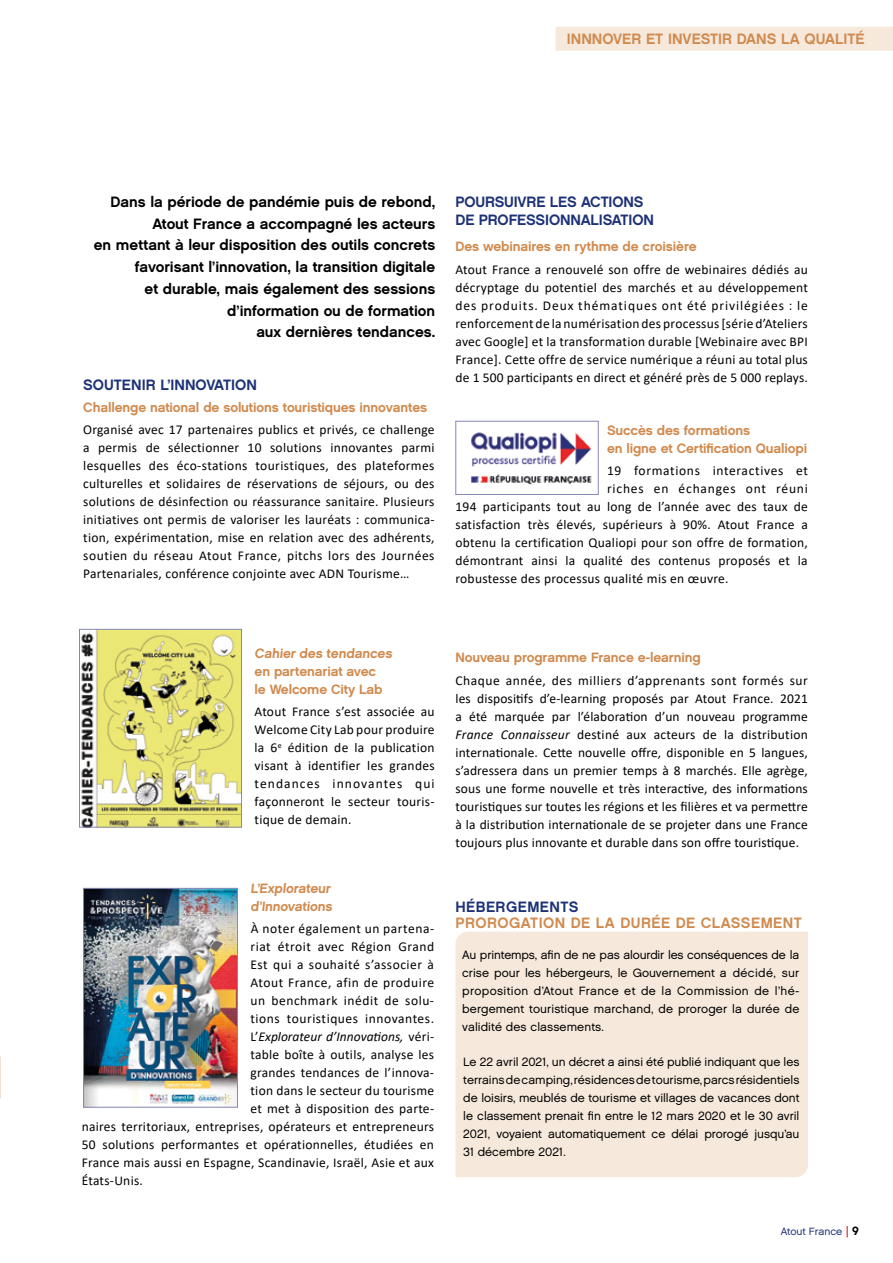
<style>
.page{position:relative;width:893px;height:1263px;background:#fff}
.page>*{position:absolute;margin:0;border:0;box-sizing:border-box;transform-origin:0 0}
.t1{font:15px/21.8px "Chalet New York Nineteen Sixty";color:#000;text-align:right}
.t2{font:15px/18px "Chalet New York Nineteen Sixty";letter-spacing:-.01em;color:#1d3176}
.t3{font:15px "Chalet New York Nineteen Sixty";letter-spacing:.03em;color:#d08a4e}
.t4{font:15px "Chalet New York Nineteen Sixty";letter-spacing:.005em;color:#d08a4e}
.t5{font:15px "Chalet New York Nineteen Sixty";letter-spacing:.03em;color:#1d3176}
.t6{font:13.5px/18px "Calibri";letter-spacing:.02em;color:#000;text-align:justify}
.t7{font:13.5px/18px "Chalet New York Nineteen Sixty";letter-spacing:-.01em;color:#d08a4e}
.t8{font:13.5px "Calibri";letter-spacing:.04em;color:#000}
.t9{font:italic 13.5px "Calibri";color:#000}
.t10{font:13.5px "Calibri";letter-spacing:.05em;color:#000}
.t11{font:13.5px "Calibri";letter-spacing:.06em;color:#000}
.t12{font:12px/18px "Chalet London Nineteen Sixty";color:#000;text-align:justify}
.t13{font:10.5px "Chalet London Nineteen Sixty";color:#1d3176}
.s1{font-style:normal}
.s2{font-style:italic}
.s3{font-family:"Calibri"}
.s4{font-family:"Meta OFC";font-size:12px;color:#e30613}
.s5{font-family:"Chalet Tokyo";font-size:12px;color:#000}
</style>
<div class="page">
<div style="left:455px;top:932px;width:353px;height:245px;background:#f6e8db"></div>
<img style="left:85px;top:890px;width:151px;height:215px">
<div style="left:83px;top:888px;width:155px;height:219px;border:1px solid #8587b5"></div>
<img style="left:81px;top:631px;width:159px;height:194px">
<div style="left:79px;top:629px;width:163px;height:198px;border:1px solid #8587b5"></div>
<img style="left:471px;top:432px;width:121px;height:53px">
<div style="left:455px;top:421px;width:144px;height:74px;border:1px solid #8587b5"></div>
<div style="left:556px;top:27px;width:337px;height:24px;background:#f6e8db"></div>
<p class="t4" style="left:567px;top:29px;width:299px">INNNOVER ET INVESTIR DANS LA QUALITÉ</p>
<p class="t1" style="left:94px;top:191px;width:343px">Dans la période de pandémie puis de rebond, Atout France a accompagné les acteurs<br>en mettant à leur disposition des outils concrets favorisant l’innovation, la transition digitale<br>et durable, mais également des sessions d’information ou de formation<br>aux dernières tendances.</p>
<p class="t2" style="left:83px;top:375px;width:175px">SOUTENIR L’INNOVATION</p>
<p class="t7" style="left:83px;top:398px;width:345px">Challenge national de solutions touristiques innovantes</p>
<p class="t6" style="left:83px;top:420px;width:353px">Organisé avec 17 partenaires publics et privés, ce challenge a permis de sélectionner 10 solutions innovantes parmi lesquelles des éco-stations touristiques, des plateformes culturelles et solidaires de réservations de séjours, ou des solutions de désinfection ou réassurance sanitaire. Plusieurs initiatives ont permis de valoriser les lauréats : communica&shy;tion, expérimentation, mise en relation avec des adhérents, soutien du réseau Atout France, pitchs lors des Journées Partenariales, conférence conjointe avec ADN Tourisme…</p>
<p class="t2" style="left:455px;top:192px;width:200px">POURSUIVRE LES ACTIONS<br>DE PROFESSIONNALISATION</p>
<p class="t7" style="left:455px;top:237px;width:243px">Des webinaires en rythme de croisière</p>
<p class="t6" style="left:455px;top:260px;width:354px">Atout France a renouvelé son offre de webinaires dédiés au décryptage du potentiel des marchés et au développement des produits. Deux thématiques ont été privilégiées : le renforcement de la numérisation des processus [série d’Ateliers avec Google] et la transformation durable [Webinaire avec BPI France]. Cette offre de service numérique a réuni au total plus de 1 500 participants en direct et généré près de 5 000 replays.</p>
<p class="t7" style="left:607px;top:421px;width:202px">Succès des formations<br>en ligne et Certification Qualiopi</p>
<p class="t10" style="left:607px;top:461px;width:202px">19 formations interactives et</p>
<p class="t11" style="left:607px;top:479px;width:202px">riches en échanges ont réuni</p>
<p class="t6" style="left:455px;top:497px;width:354px">194 participants tout au long de l’année avec des taux de</p>
<p class="t6" style="left:455px;top:515px;width:354px">satisfaction très élevés, supérieurs à 90%. Atout France a</p>
<p class="t6" style="left:455px;top:533px;width:354px">obtenu la certification Qualiopi pour son offre de formation,</p>
<p class="t6" style="left:455px;top:551px;width:354px">démontrant ainsi la qualité des contenus proposés et la</p>
<p class="t6" style="left:455px;top:569px;width:275px">robustesse des processus qualité mis en œuvre.</p>
<p class="t7" style="left:255px;top:644px;width:141px">Cahier des tendances en partenariat avec<br>le Welcome City Lab</p>
<p class="t6" style="left:255px;top:702px;width:182px">Atout France s’est associée au Welcome City Lab pour produire la 6<sup>e</sup> édition de la publication visant à identifier les grandes tendances innovantes qui façonneront le secteur touris&shy;tique de demain.</p>
<p class="t7" style="left:250px;top:879px;width:85px">L’Explorateur d’Innovations</p>
<p class="t8" style="left:251px;top:919px;width:185px">À noter également un partena-</p>
<p class="t8" style="left:250px;top:937px;width:185px">riat étroit avec Région Grand</p>
<p class="t8" style="left:250px;top:955px;width:185px">Est qui a souhaité s’associer à</p>
<p class="t8" style="left:250px;top:973px;width:185px">Atout France, afin de produire</p>
<p class="t8" style="left:250px;top:991px;width:185px">un benchmark inédit de solu-</p>
<p class="t8" style="left:250px;top:1009px;width:185px">tions touristiques innovantes.</p>
<p class="t9" style="left:250px;top:1027px;width:185px"><span class="s1">L’</span>Explorateur d’Innovations, <span class="s1">véri-</span></p>
<p class="t6" style="left:250px;top:1045px;width:185px">table boîte à outils, analyse les</p>
<p class="t6" style="left:250px;top:1063px;width:185px">grandes tendances de l’innova-</p>
<p class="t6" style="left:250px;top:1081px;width:185px">tion dans le secteur du tourisme</p>
<p class="t6" style="left:250px;top:1099px;width:185px">et met à disposition des parte-</p>
<p class="t6" style="left:82px;top:1117px;width:354px">naires territoriaux, entreprises, opérateurs et entrepreneurs</p>
<p class="t6" style="left:82px;top:1135px;width:354px">50 solutions performantes et opérationnelles, étudiées en</p>
<p class="t6" style="left:82px;top:1153px;width:354px">France mais aussi en Espagne, Scandinavie, Israël, Asie et aux</p>
<p class="t6" style="left:82px;top:1171px;width:63px">États-Unis.</p>
<p class="t7" style="left:455px;top:648px;width:247px">Nouveau programme France e-learning</p>
<p class="t6" style="left:455px;top:671px;width:354px">Chaque année, des milliers d’apprenants sont formés sur les dispositifs d’e-learning proposés par Atout France. 2021 a été marquée par l’élaboration d’un nouveau programme <span class="s2">France Connaisseur</span> destiné aux acteurs de la distribution internationale. Cette nouvelle offre, disponible en 5 langues, s’adressera dans un premier temps à 8 marchés. Elle agrège, sous une forme nouvelle et très interactive, des informations touristiques sur toutes les régions et les filières et va permettre à la distribution internationale de se projeter dans une France toujours plus innovante et durable dans son offre touristique.</p>
<p class="t5" style="left:455px;top:897px;width:125px">HÉBERGEMENTS</p>
<p class="t3" style="left:455px;top:913px;width:348px">PROROGATION DE LA DURÉE DE CLASSEMENT</p>
<p class="t12" style="left:462px;top:945px;width:339px">Au printemps, afin de ne pas alourdir les conséquences de la crise pour les hébergeurs, le Gouvernement a décidé, sur proposition d’Atout France et de la Commission de l’hé&shy;bergement touristique marchand, de proroger la durée de validité des classements.</p>
<p class="t12" style="left:463px;top:1052px;width:338px">Le 22 avril 2021, un décret a ainsi été publié indiquant que les terrains de camping, résidences de tourisme, parcs résidentiels de loisirs, meublés de tourisme et villages de vacances dont le classement prenait fin entre le 12 mars 2020 et le 30 avril 2021, voyaient automatiquement ce délai prorogé jusqu’au 31 décembre 2021<span class="s3">.</span></p>
<p class="t13" style="left:781px;top:1225px;width:80px">Atout France <span class="s4">|</span> <span class="s5">9</span></p>
</div>
